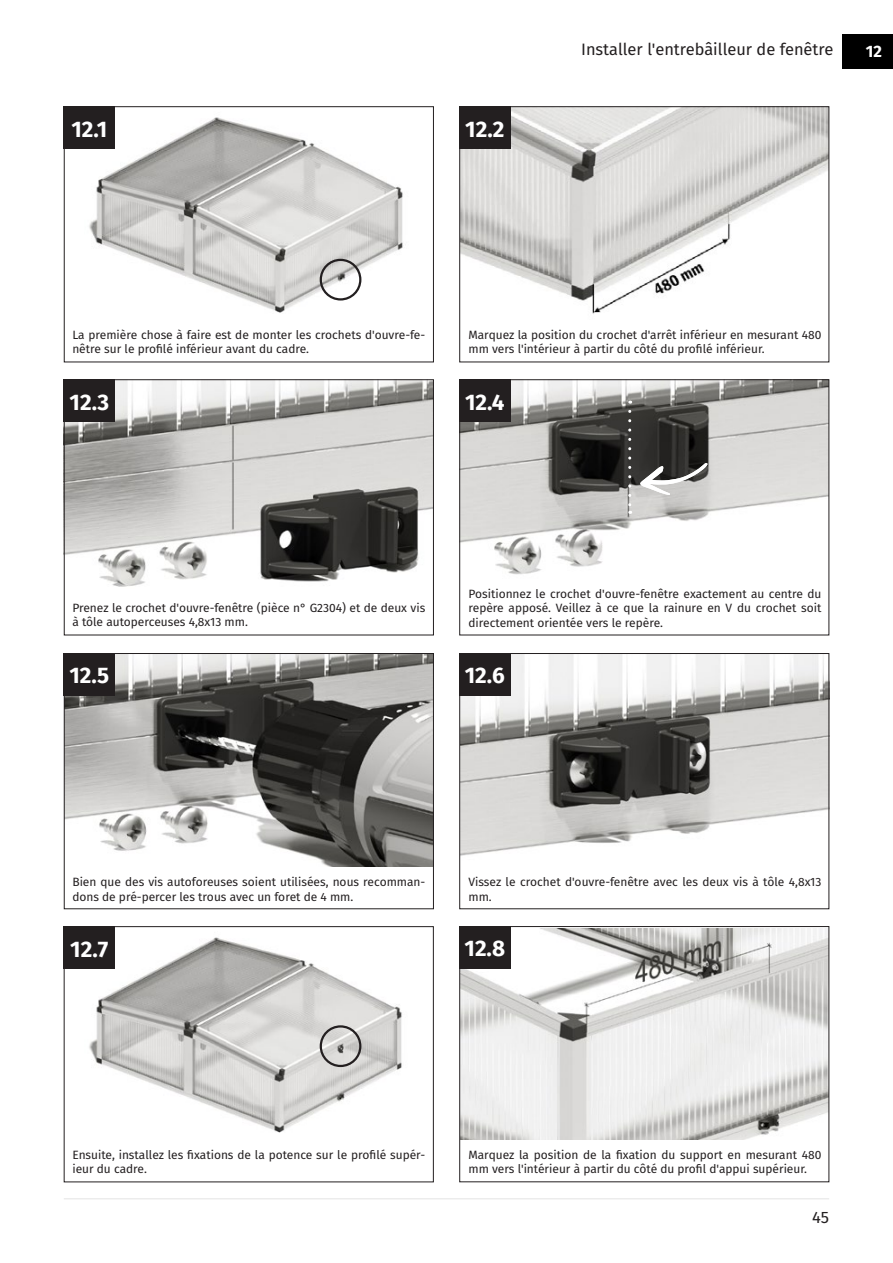
<style>
.page{position:relative;width:893px;height:1263px;background:#fff}
.page>*{position:absolute;margin:0;border:0;box-sizing:border-box;transform-origin:0 0}
.t1{font:700 22.5px "Fira Sans";color:#fff}
.t2{font:16.5px "Fira Sans";color:#231f20}
.t3{font:700 16.5px "Fira Sans";color:#fff}
.t4{font:12px/14.4px "Fira Sans";color:#231f20}
</style>
<div class="page">
<hr style="left:64px;top:1198px;width:765px;height:1px;background:#e3e3e3">
<img style="left:461px;top:108px;width:366px;height:206px">
<img style="left:66px;top:381px;width:366px;height:206px">
<img style="left:461px;top:381px;width:366px;height:194px">
<img style="left:89px;top:117px;width:314px;height:196px">
<img style="left:461px;top:655px;width:366px;height:201px">
<img style="left:66px;top:655px;width:366px;height:211px">
<img style="left:89px;top:937px;width:313px;height:196px">
<img style="left:461px;top:928px;width:366px;height:211px">
<div style="left:320px;top:259px;width:41px;height:42px;border:2px solid #231f20;border-radius:50%"></div>
<div style="left:320px;top:1025px;width:41px;height:42px;border:2px solid #231f20;border-radius:50%"></div>
<svg style="left:628px;top:411px;width:3px;height:103px"></svg>
<svg style="left:640px;top:462px;width:67px;height:33px"></svg>
<div style="left:842px;top:34px;width:51px;height:34px;background:#000"></div>
<div style="left:459px;top:106px;width:370px;height:256px;border:1px solid #231f20"></div>
<div style="left:459px;top:106px;width:51px;height:43px;background:#231f20"></div>
<div style="left:459px;top:379px;width:370px;height:256px;border:1px solid #231f20"></div>
<div style="left:459px;top:379px;width:51px;height:43px;background:#231f20"></div>
<div style="left:64px;top:379px;width:370px;height:256px;border:1px solid #231f20"></div>
<div style="left:64px;top:379px;width:51px;height:43px;background:#231f20"></div>
<div style="left:64px;top:106px;width:370px;height:256px;border:1px solid #231f20"></div>
<div style="left:64px;top:106px;width:51px;height:43px;background:#231f20"></div>
<div style="left:459px;top:653px;width:370px;height:256px;border:1px solid #231f20"></div>
<div style="left:459px;top:653px;width:51px;height:43px;background:#231f20"></div>
<div style="left:459px;top:926px;width:370px;height:256px;border:1px solid #231f20"></div>
<div style="left:459px;top:926px;width:51px;height:43px;background:#231f20"></div>
<div style="left:64px;top:653px;width:370px;height:256px;border:1px solid #231f20"></div>
<div style="left:64px;top:653px;width:51px;height:43px;background:#231f20"></div>
<div style="left:64px;top:926px;width:370px;height:256px;border:1px solid #231f20"></div>
<div style="left:64px;top:926px;width:51px;height:43px;background:#231f20"></div>
<p class="t1" style="left:72px;top:110px;width:37px">12.1</p>
<p class="t1" style="left:465px;top:110px;width:41px">12.2</p>
<p class="t2" style="left:581px;top:37px;width:254px">Installer l'entrebâilleur de fenêtre</p>
<p class="t3" style="left:866px;top:37px;width:18px">12</p>
<p class="t4" style="left:72px;top:327px;width:354px">La première chose à faire est de monter les crochets d'ouvre-fe&shy;nêtre sur le profilé inférieur avant du cadre.</p>
<p class="t4" style="left:468px;top:327px;width:354px">Marquez la position du crochet d'arrêt inférieur en mesurant 480 mm vers l'intérieur à partir du côté du profilé inférieur.</p>
<p class="t1" style="left:70px;top:383px;width:41px">12.3</p>
<p class="t1" style="left:465px;top:383px;width:41px">12.4</p>
<p class="t4" style="left:72px;top:600px;width:354px">Prenez le crochet d'ouvre-fenêtre (pièce n° G2304) et de deux vis à tôle autoperceuses 4,8x13 mm.</p>
<p class="t1" style="left:69px;top:657px;width:41px">12.5</p>
<p class="t4" style="left:468px;top:586px;width:354px;text-align:justify">Positionnez le crochet d'ouvre-fenêtre exactement au centre du repère apposé. Veillez à ce que la rainure en V du crochet soit directement orientée vers le repère.</p>
<p class="t1" style="left:465px;top:657px;width:41px">12.6</p>
<p class="t4" style="left:72px;top:874px;width:354px">Bien que des vis autoforeuses soient utilisées, nous recomman&shy;dons de pré-percer les trous avec un foret de 4 mm.</p>
<p class="t1" style="left:70px;top:930px;width:40px">12.7</p>
<p class="t4" style="left:468px;top:874px;width:354px">Vissez le crochet d'ouvre-fenêtre avec les deux vis à tôle 4,8x13 mm.</p>
<p class="t1" style="left:465px;top:930px;width:42px">12.8</p>
<p class="t4" style="left:72px;top:1147px;width:354px">Ensuite, installez les fixations de la potence sur le profilé supér&shy;ieur du cadre.</p>
<p class="t4" style="left:468px;top:1147px;width:354px">Marquez la position de la fixation du support en mesurant 480 mm vers l'intérieur à partir du côté du profil d'appui supérieur.</p>
<h2 class="t2" style="left:812px;top:1205px;width:18px">45</h2>
</div>
